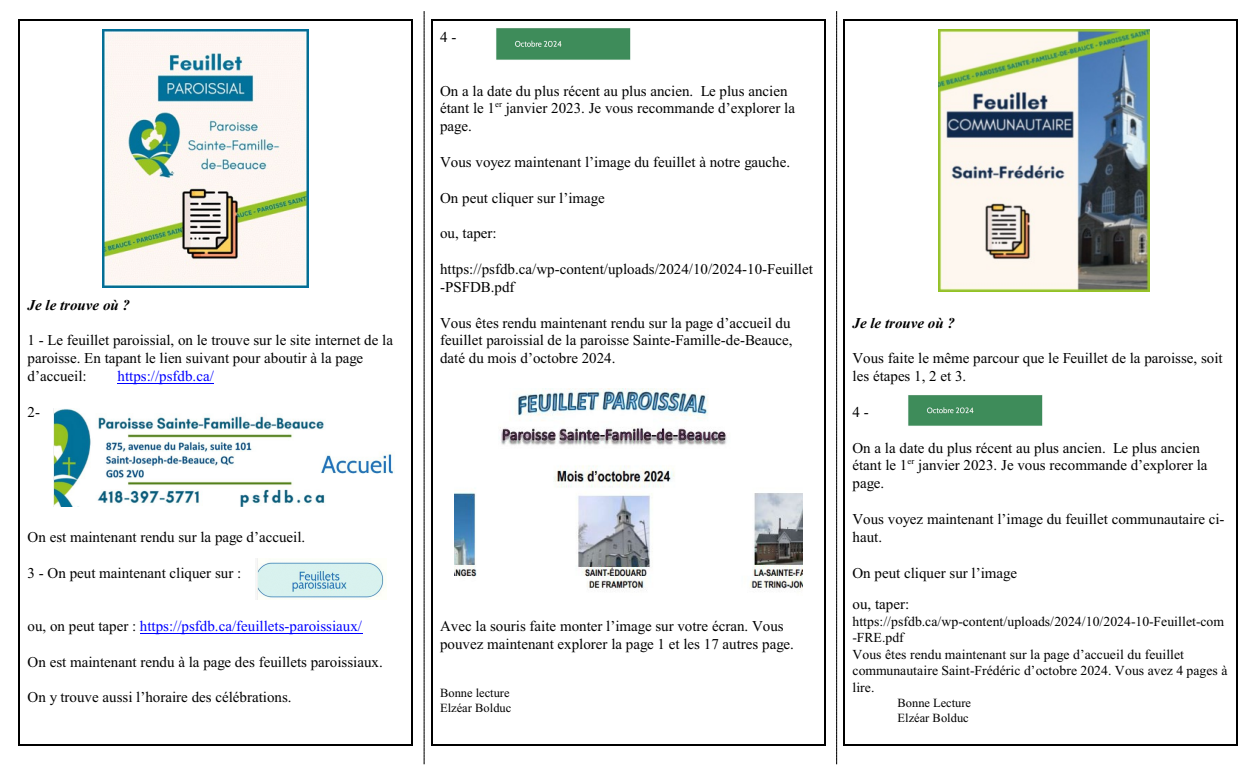
<style>
.page{position:relative;width:1260px;height:765px;background:#fff}
.page>*{position:absolute;margin:0;border:0;box-sizing:border-box;transform-origin:0 0}
.t1{font:15px/17.9px "Times New Roman";color:#000}
.t2{font:15px "Times New Roman";color:#00f}
.t3{font:italic 700 15px "Times New Roman";color:#000}
.t4{font:13.75px/16.5px "Times New Roman";color:#000}
.t5{font:12.5px/15px "Times New Roman";color:#000}
.s1{color:#000}
</style>
<div class="page">
<svg style="left:424px;top:11px;width:1px;height:753px"></svg>
<svg style="left:836px;top:11px;width:1px;height:753px"></svg>
<img style="left:102px;top:29px;width:207px;height:259px">
<img style="left:53px;top:409px;width:341px;height:98px">
<img style="left:255px;top:559px;width:130px;height:41px">
<hr style="left:118px;top:383px;width:96px;height:1px;background:#00f">
<hr style="left:140px;top:633px;width:222px;height:1px;background:#00f">
<hr style="left:19px;top:19px;width:1px;height:727px;background:#000">
<hr style="left:412px;top:19px;width:1px;height:727px;background:#000">
<hr style="left:19px;top:19px;width:394px;height:1px;background:#000">
<hr style="left:19px;top:745px;width:394px;height:1px;background:#000">
<img style="left:496px;top:28px;width:135px;height:32px">
<img style="left:454px;top:389px;width:348px;height:202px">
<hr style="left:431px;top:19px;width:1px;height:727px;background:#000">
<hr style="left:824px;top:19px;width:1px;height:727px;background:#000">
<hr style="left:431px;top:19px;width:394px;height:1px;background:#000">
<hr style="left:431px;top:745px;width:394px;height:1px;background:#000">
<img style="left:938px;top:30px;width:211px;height:262px">
<img style="left:908px;top:395px;width:135px;height:31px">
<hr style="left:844px;top:19px;width:1px;height:727px;background:#000">
<hr style="left:1237px;top:19px;width:1px;height:727px;background:#000">
<hr style="left:844px;top:19px;width:394px;height:1px;background:#000">
<hr style="left:844px;top:745px;width:394px;height:1px;background:#000">
<p class="t3" style="left:28px;top:300px;width:104px">Je le trouve où ?</p>
<p class="t1" style="left:28px;top:333px;width:367px">1 - Le feuillet paroissial, on le trouve sur le site internet de la paroisse. En tapant le lien suivant pour aboutir à la page d’accueil:</p>
<p class="t2" style="left:118px;top:371px;width:98px">https://psfdb.ca/</p>
<p class="t1" style="left:28px;top:404px;width:14px">2-</p>
<p class="t1" style="left:28px;top:529px;width:279px">On est maintenant rendu sur la page d’accueil.</p>
<p class="t1" style="left:28px;top:565px;width:215px">3 - On peut maintenant cliquer sur :</p>
<p class="t2" style="left:28px;top:621px;width:336px"><span class="s1">ou, on peut taper :</span> https://psfdb.ca/feuillets-paroissiaux/</p>
<p class="t1" style="left:28px;top:654px;width:357px">On est maintenant rendu à la page des feuillets paroissiaux.</p>
<p class="t1" style="left:28px;top:690px;width:266px">On y trouve aussi l’horaire des célébrations.</p>
<p class="t1" style="left:440px;top:29px;width:18px">4 -</p>
<p class="t1" style="left:440px;top:83px;width:357px">On a la date du plus récent au plus ancien. Le plus ancien étant le 1<sup>er</sup> janvier 2023. Je vous recommande d’explorer la page.</p>
<p class="t1" style="left:440px;top:154px;width:351px">Vous voyez maintenant l’image du feuillet à notre gauche.</p>
<p class="t1" style="left:440px;top:190px;width:166px">On peut cliquer sur l’image</p>
<p class="t1" style="left:440px;top:226px;width:58px">ou, taper:</p>
<p class="t1" style="left:440px;top:262px;width:374px">https://psfdb.ca/wp-content/uploads/2024/10/2024-10-Feuillet -PSFDB.pdf</p>
<p class="t1" style="left:440px;top:315px;width:354px">Vous êtes rendu maintenant rendu sur la page d’accueil du feuillet paroissial de la paroisse Sainte-Famille-de-Beauce, daté du mois d’octobre 2024.</p>
<p class="t1" style="left:440px;top:619px;width:355px">Avec la souris faite monter l’image sur votre écran. Vous pouvez maintenant explorer la page 1 et les 17 autres page.</p>
<p class="t5" style="left:440px;top:687px;width:73px">Bonne lecture<br>Elzéar Bolduc</p>
<p class="t3" style="left:853px;top:317px;width:104px">Je le trouve où ?</p>
<p class="t1" style="left:853px;top:351px;width:372px">Vous faite le même parcour que le Feuillet de la paroisse, soit les étapes 1, 2 et 3.</p>
<p class="t1" style="left:853px;top:404px;width:18px">4 -</p>
<p class="t1" style="left:853px;top:440px;width:356px">On a la date du plus récent au plus ancien. Le plus ancien étant le 1<sup>er</sup> janvier 2023. Je vous recommande d’explorer la page.</p>
<p class="t1" style="left:853px;top:511px;width:373px">Vous voyez maintenant l’image du feuillet communautaire ci&shy;haut.</p>
<p class="t1" style="left:853px;top:558px;width:166px;line-height:31.2px">On peut cliquer sur l’image ou, taper:</p>
<p class="t4" style="left:853px;top:614px;width:376px">https://psfdb.ca/wp-content/uploads/2024/10/2024-10-Feuillet-com -FRE.pdf<br>Vous êtes rendu maintenant sur la page d’accueil du feuillet communautaire Saint-Frédéric d’octobre 2024. Vous avez 4 pages à lire.</p>
<p class="t5" style="left:898px;top:696px;width:75px">Bonne Lecture<br>Elzéar Bolduc</p>
</div>
